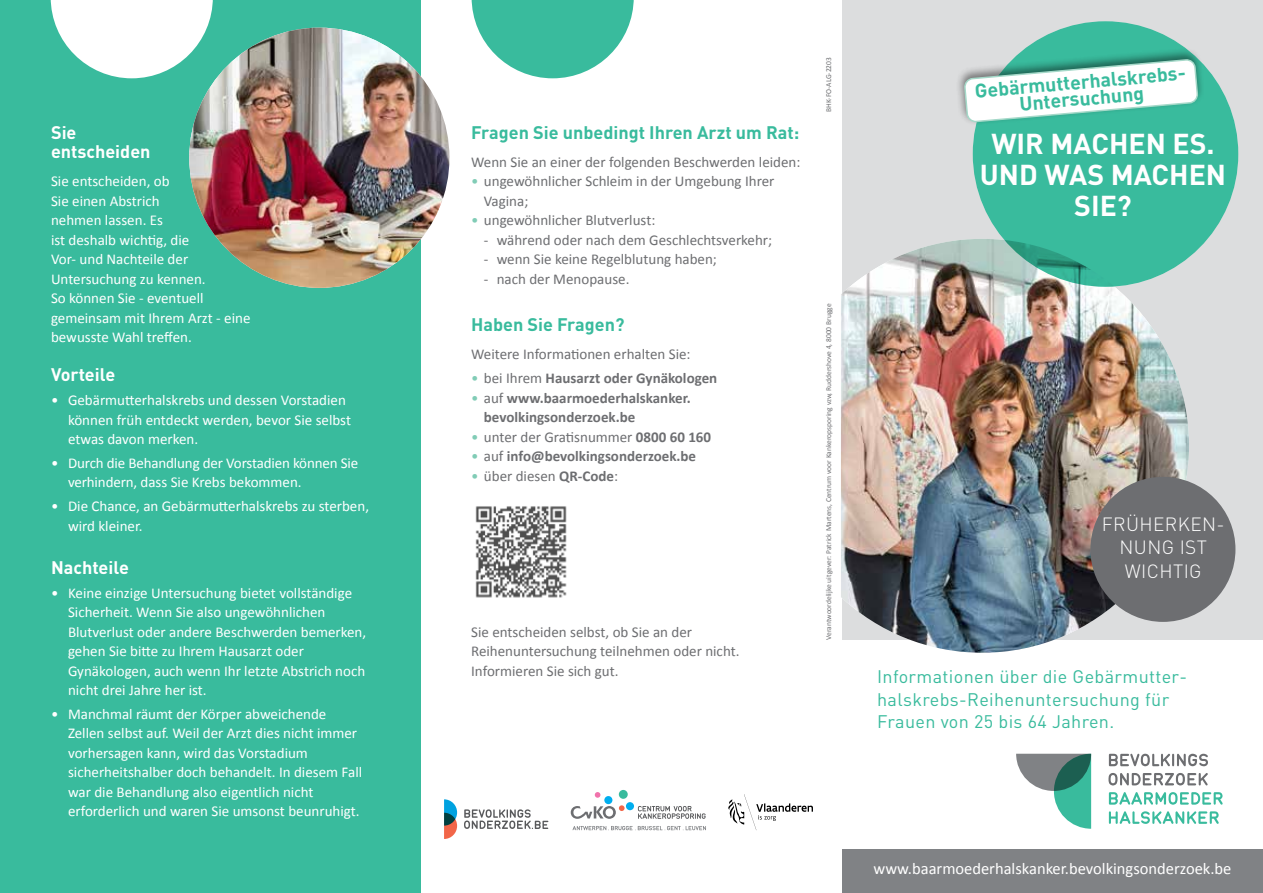
<style>
.page{position:relative;width:1263px;height:893px;background:#fff}
.page>*{position:absolute;margin:0;border:0;box-sizing:border-box;transform-origin:0 0}
.t1{font:700 28.5px/31.2px "DIN";color:#fff;text-align:center}
.t2{font:700 19.5px/16.5px "DIN";color:#39bb9d;text-align:center}
.t3{font:300 18.9px/23.5px "DIN";letter-spacing:.02em;color:#fff;text-align:center}
.t4{font:18px/22.5px "DIN";letter-spacing:.02em;color:#39bb9d}
.t5{font:700 18px "DINOT";color:#39bb9d}
.t6{font:700 18px/19.5px "DINOT";color:#fff}
.t7{font:16.5px "Calibri";color:#fff}
.t8{font:15px/19.5px "Calibri";color:#fff}
.t9{font:15px/19.5px "Calibri";color:#6d6e71}
.t10{font:700 15px/19.5px "Calibri";color:#6d6e71}
.t11{font:7.5px "Calibri";color:#6d6e71}
.s1{color:#81ccb6}
.s2{font-weight:400;color:#81ccb6}
.s3{font-weight:400}
.s4{font-weight:700}
</style>
<div class="page">
<div style="left:0;top:0;width:421px;height:893px;background:#39bb9d"></div>
<svg style="left:728px;top:794px;width:85px;height:36px"></svg>
<svg style="left:572px;top:826px;width:134px;height:4px"></svg>
<div style="left:604px;top:796px;width:8px;height:8px;background:#00aeef;border-radius:50%"></div>
<svg style="left:595px;top:792px;width:5px;height:6px"></svg>
<div style="left:619px;top:790px;width:9px;height:9px;background:#39bb9d;border-radius:50%"></div>
<div style="left:626px;top:802px;width:8px;height:8px;background:#00aeef;border-radius:50%"></div>
<svg style="left:638px;top:806px;width:68px;height:13px"></svg>
<svg style="left:571px;top:805px;width:53px;height:14px"></svg>
<svg style="left:444px;top:799px;width:13px;height:40px"></svg>
<svg style="left:464px;top:809px;width:84px;height:20px"></svg>
<div style="left:842px;top:0;width:421px;height:640px;background:#dcddde"></div>
<div style="left:842px;top:850px;width:421px;height:43px;background:#808285"></div>
<img style="left:189px;top:28px;width:260px;height:260px;border-radius:130px">
<svg style="left:51px;top:0;width:162px;height:78px"></svg>
<svg style="left:472px;top:0;width:162px;height:78px"></svg>
<img style="left:841px;top:239px;width:348px;height:414px">
<svg style="left:1109px;top:811px;width:110px;height:13px"></svg>
<svg style="left:1109px;top:792px;width:113px;height:13px"></svg>
<svg style="left:1108px;top:773px;width:100px;height:12px"></svg>
<svg style="left:1109px;top:754px;width:99px;height:12px"></svg>
<svg style="left:1016px;top:754px;width:75px;height:75px"></svg>
<div style="left:973px;top:21px;width:265px;height:266px;background:#39bb9d;border-radius:50%"></div>
<img style="left:475px;top:506px;width:92px;height:92px">
<div style="left:955px;top:47px;width:249px;height:79px;background:#000;opacity:.48"></div>
<svg style="left:964px;top:60px;width:234px;height:62px"></svg>
<div style="left:1090px;top:477px;width:145px;height:145px;background:#6d6e71;border-radius:50%"></div>
<p class="t6" style="left:51px;top:122px;width:101px">Sie entscheiden</p>
<p class="t8" style="left:51px;top:172px;width:201px">Sie entscheiden, ob<br>Sie einen Abstrich<br>nehmen lassen. Es<br>ist deshalb wichtig, die<br>Vor- und Nachteile der<br>Untersuchung zu kennen.<br>So können Sie - eventuell gemeinsam mit Ihrem Arzt - eine bewusste Wahl treffen.</p>
<p class="t6" style="left:51px;top:365px;width:66px">Vorteile</p>
<p class="t8" style="left:68px;top:390px;width:284px;text-indent:-17px">• Gebärmutterhalskrebs und dessen Vorstadien können früh entdeckt werden, bevor Sie selbst etwas davon merken.</p>
<p class="t8" style="left:68px;top:453px;width:292px;text-indent:-17px">• Durch die Behandlung der Vorstadien können Sie verhindern, dass Sie Krebs bekommen.</p>
<p class="t8" style="left:68px;top:496px;width:303px;text-indent:-17px">• Die Chance, an Gebärmutterhalskrebs zu sterben, wird kleiner.</p>
<p class="t6" style="left:51px;top:557px;width:79px">Nachteile</p>
<p class="t8" style="left:68px;top:583px;width:300px;text-indent:-17px">• Keine einzige Untersuchung bietet vollständige Sicherheit. Wenn Sie also ungewöhnlichen Blutverlust oder andere Beschwerden bemerken, gehen Sie bitte zu Ihrem Hausarzt oder Gynäkologen, auch wenn Ihr letzte Abstrich noch nicht drei Jahre her ist.</p>
<p class="t8" style="left:68px;top:704px;width:296px;text-indent:-17px">• Manchmal räumt der Körper abweichende Zellen selbst auf. Weil der Arzt dies nicht immer vorhersagen kann, wird das Vorstadium sicherheitshalber doch behandelt. In diesem Fall war die Behandlung also eigentlich nicht erforderlich und waren Sie umsonst beunruhigt.</p>
<p class="t5" style="left:471px;top:121px;width:330px">Fragen Sie unbedingt Ihren Arzt um Rat:</p>
<p class="t9" style="left:471px;top:152px;width:331px">Wenn Sie an einer der folgenden Beschwerden leiden:</p>
<p class="t9" style="left:484px;top:172px;width:292px;text-indent:-13px"><span class="s1">•</span> ungewöhnlicher Schleim in der Umgebung Ihrer<br>Vagina;</p>
<p class="t9" style="left:471px;top:211px;width:186px"><span class="s1">•</span> ungewöhnlicher Blutverlust:</p>
<p class="t9" style="left:484px;top:230px;width:290px">- während oder nach dem Geschlechtsverkehr;</p>
<p class="t9" style="left:484px;top:250px;width:235px">- wenn Sie keine Regelblutung haben;</p>
<p class="t9" style="left:484px;top:269px;width:147px">- nach der Menopause.</p>
<p class="t5" style="left:471px;top:313px;width:155px">Haben Sie Fragen?</p>
<p class="t9" style="left:471px;top:345px;width:221px">Weitere Informationen erhalten Sie:</p>
<p class="t10" style="left:471px;top:368px;width:248px"><span class="s2">•</span> <span class="s3">bei Ihrem</span> Hausarzt oder Gynäkologen</p>
<p class="t10" style="left:484px;top:388px;width:208px;text-indent:-13px"><span class="s2">•</span> <span class="s3">auf</span> www.baarmoederhalskanker. bevolkingsonderzoek.be</p>
<p class="t9" style="left:471px;top:427px;width:241px"><span class="s1">•</span> unter der Gratisnummer <span class="s4">0800 60 160</span></p>
<p class="t10" style="left:471px;top:446px;width:226px"><span class="s2">•</span> <span class="s3">auf</span> info@bevolkingsonderzoek.be</p>
<p class="t9" style="left:471px;top:466px;width:148px"><span class="s1">•</span> über diesen <span class="s4">QR-Code</span>:</p>
<p class="t9" style="left:471px;top:622px;width:270px">Sie entscheiden selbst, ob Sie an der<br>Reihenuntersuchung teilnehmen oder nicht.<br>Informieren Sie sich gut.</p>
<p class="t11" style="left:824px;top:112px;width:57px;rotate:-90deg">BHK-FO-ALG-2203</p>
<p class="t11" style="left:824px;top:640px;width:338px;rotate:-90deg">Verantwoordelijke uitgever: Patrick Martens, Centrum voor Kankeropsporing vzw, Ruddershove 4, 8000 Brugge</p>
<h2 class="t2" style="left:974px;top:82px;width:213px;rotate:-5deg">Gebärmutterhalskrebs-<br>Untersuchung</h2>
<h1 class="t1" style="left:980px;top:127px;width:248px">WIR MACHEN ES.<br>UND WAS MACHEN<br>SIE?</h1>
<p class="t3" style="left:1102px;top:512px;width:124px">FRÜHERKEN-<br>NUNG IST<br>WICHTIG</p>
<p class="t4" style="left:877px;top:665px;width:312px">Informationen über die Gebärmutter&shy;halskrebs-Reihenuntersuchung für<br>Frauen von 25 bis 64 Jahren.</p>
<p class="t7" style="left:873px;top:858px;width:359px">www.baarmoederhalskanker.bevolkingsonderzoek.be</p>
</div>
